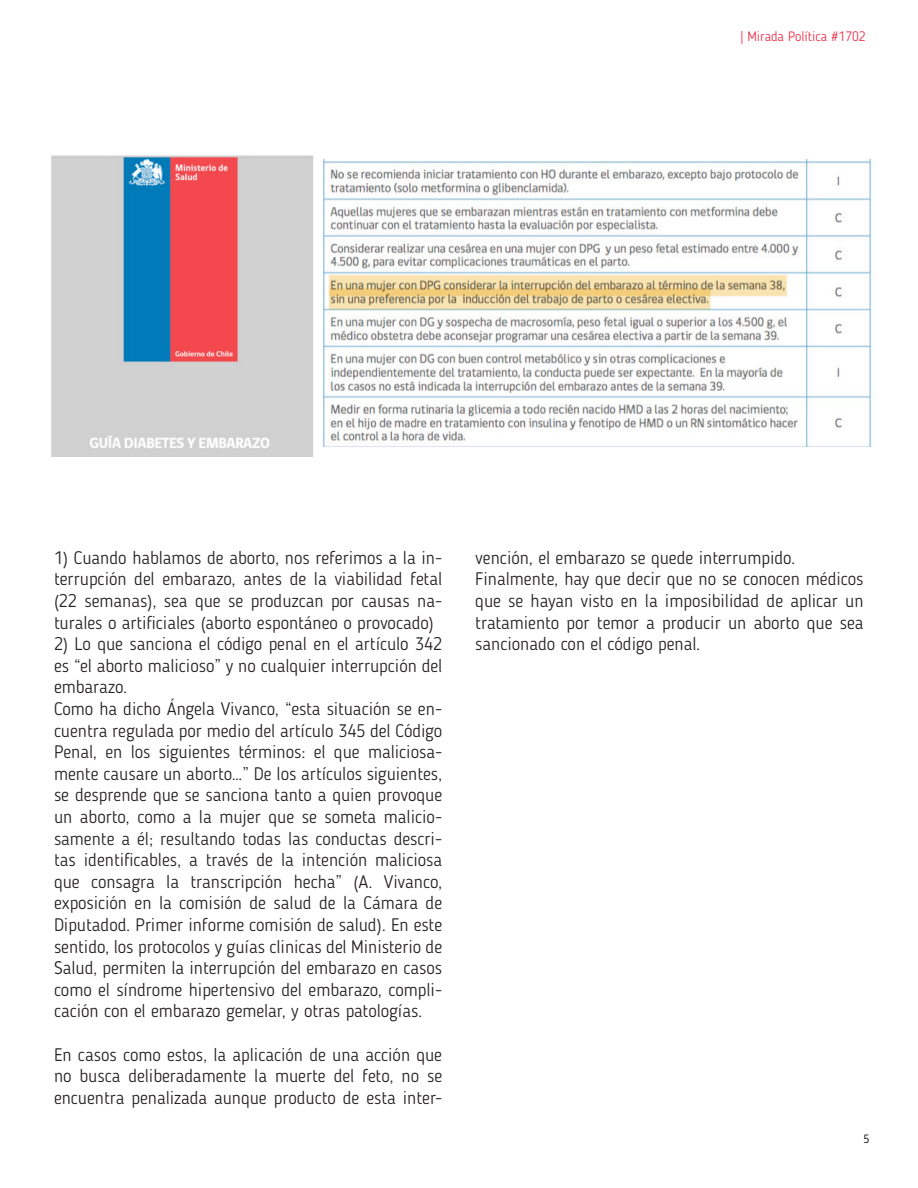
<style>
.page{position:relative;width:918px;height:1188px;background:#fff}
.page>*{position:absolute;margin:0;border:0;box-sizing:border-box;transform-origin:0 0}
.t1{font:300 18px/21.6px "Blogger Sans";color:#231f20;text-align:justify}
.t2{font:300 13.5px "Blogger Sans";color:#ed2b42}
.t3{font:12px "Blogger Sans";color:#231f20}
</style>
<div class="page">
<img style="left:51px;top:155px;width:263px;height:301px">
<img style="left:323px;top:160px;width:548px;height:286px">
<p class="t2" style="left:740px;top:29px;width:127px">| Mirada Política #1702</p>
<p class="t1" style="left:54px;top:547px;width:390px">1) Cuando hablamos de aborto, nos referimos a la in&shy;terrupción del embarazo, antes de la viabilidad fetal (22 semanas), sea que se produzcan por causas na&shy;turales o artificiales (aborto espontáneo o provocado)</p>
<p class="t1" style="left:54px;top:633px;width:390px">2) Lo que sanciona el código penal en el artículo 342 es “el aborto malicioso” y no cualquier interrupción del embarazo.</p>
<p class="t1" style="left:54px;top:698px;width:390px">Como ha dicho Ángela Vivanco, “esta situación se en&shy;cuentra regulada por medio del artículo 345 del Código Penal, en los siguientes términos: el que maliciosa&shy;mente causare un aborto…” De los artículos siguientes, se desprende que se sanciona tanto a quien provoque un aborto, como a la mujer que se someta malicio&shy;samente a él; resultando todas las conductas descri&shy;tas identificables, a través de la intención maliciosa que consagra la transcripción hecha” (A. Vivanco, exposición en la comisión de salud de la Cámara de Diputadod. Primer informe comisión de salud). En este sentido, los protocolos y guías clinicas del Ministerio de Salud, permiten la interrupción del embarazo en casos como el síndrome hipertensivo del embarazo, compli&shy;cación con el embarazo gemelar, y otras patologías.</p>
<p class="t1" style="left:54px;top:1044px;width:390px">En casos como estos, la aplicación de una acción que no busca deliberadamente la muerte del feto, no se encuentra penalizada aunque producto de esta inter-</p>
<p class="t1" style="left:475px;top:547px;width:322px">vención, el embarazo se quede interrumpido.</p>
<p class="t1" style="left:475px;top:568px;width:390px">Finalmente, hay que decir que no se conocen médicos que se hayan visto en la imposibilidad de aplicar un tratamiento por temor a producir un aborto que sea sancionado con el código penal.</p>
<p class="t3" style="left:864px;top:1132px;width:7px">5</p>
</div>
